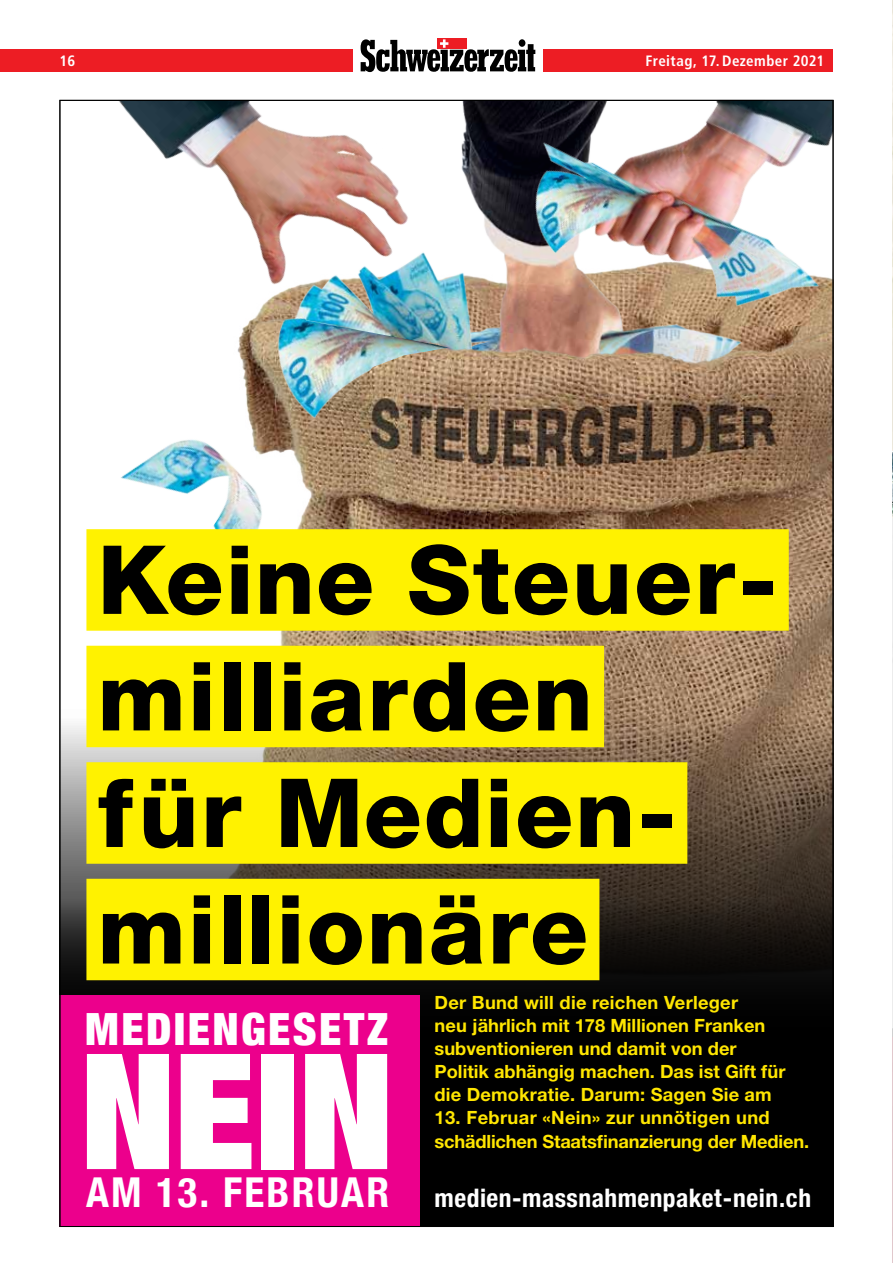
<style>
.page{position:relative;width:893px;height:1263px;background:#fff}
.page>*{position:absolute;margin:0;border:0;box-sizing:border-box;transform-origin:0 0}
.t1{font:900 condensed 161.1px "Helvetica Neue LT Std";color:#fff}
.t2{font:800 95.4px/116.6px "Helvetica Neue LT Std";letter-spacing:.02em;color:#000}
.t3{font:900 condensed 44.4px "Helvetica Neue";letter-spacing:.055em;color:#fff}
.t4{font:700 condensed 41.25px "Helvetica Neue";letter-spacing:.055em;color:#fff}
.t5{font:700 condensed 25.5px "Helvetica Neue";letter-spacing:.02em;color:#fff}
.t6{font:700 18.3px/23.1px "Helvetica Neue LT Std";color:#ffe600}
.t7{font:700 condensed 15px "Frutiger";letter-spacing:.025em;color:#fff}
</style>
<div class="page">
<div style="left:0;top:50px;width:352px;height:22px;background:#ed1d24"></div>
<div style="left:544px;top:50px;width:289px;height:22px;background:#ed1d24"></div>
<div style="left:437px;top:38px;width:30px;height:11px;background:#ed1d24"></div>
<svg style="left:361px;top:39px;width:174px;height:33px"></svg>
<img style="left:892px;top:0;width:1px;height:1263px">
<img style="left:172px;top:587px;width:659px;height:122px">
<img style="left:466px;top:102px;width:17px;height:112px">
<img style="left:466px;top:275px;width:17px;height:34px">
<img style="left:322px;top:309px;width:509px;height:278px">
<img style="left:119px;top:102px;width:347px;height:287px">
<img style="left:119px;top:371px;width:203px;height:158px">
<img style="left:260px;top:307px;width:189px;height:123px">
<img style="left:262px;top:238px;width:173px;height:105px">
<img style="left:483px;top:102px;width:348px;height:301px">
<svg style="left:62px;top:709px;width:769px;height:516px;background:#26211b"></svg>
<div style="left:60px;top:995px;width:360px;height:230px;background:#ec008c"></div>
<div style="left:86px;top:529px;width:703px;height:102px;background:#fff200"></div>
<div style="left:86px;top:646px;width:518px;height:101px;background:#fff200"></div>
<div style="left:86px;top:762px;width:601px;height:102px;background:#fff200"></div>
<div style="left:86px;top:879px;width:513px;height:101px;background:#fff200"></div>
<p class="t7" style="left:60px;top:52px;width:17px">16</p>
<p class="t7" style="left:646px;top:52px;width:180px">Freitag, 17. Dezember 2021</p>
<h2 class="t2" style="left:97px;top:521px;width:682px">Keine Steuer&shy;milliarden<br>für Medien&shy;millionäre</h2>
<h3 class="t3" style="left:85px;top:992px;width:304px">MEDIENGESETZ</h3>
<h1 class="t1" style="left:80px;top:1008px;width:315px">NEIN</h1>
<h3 class="t4" style="left:86px;top:1158px;width:305px">AM 13. FEBRUAR</h3>
<p class="t6" style="left:435px;top:990px;width:352px">Der Bund will die reichen Verleger<br>neu jährlich mit 178 Millionen Franken subventionieren und damit von der Politik abhängig machen. Das ist Gift für die Demokratie. Darum: Sagen Sie am</p>
<p class="t6" style="left:435px;top:1106px;width:376px">13. Februar «Nein» zur unnötigen und schädlichen Staatsfinanzierung der Medien.</p>
<h3 class="t5" style="left:435px;top:1177px;width:378px">medien-massnahmenpaket-nein.ch</h3>
</div>
